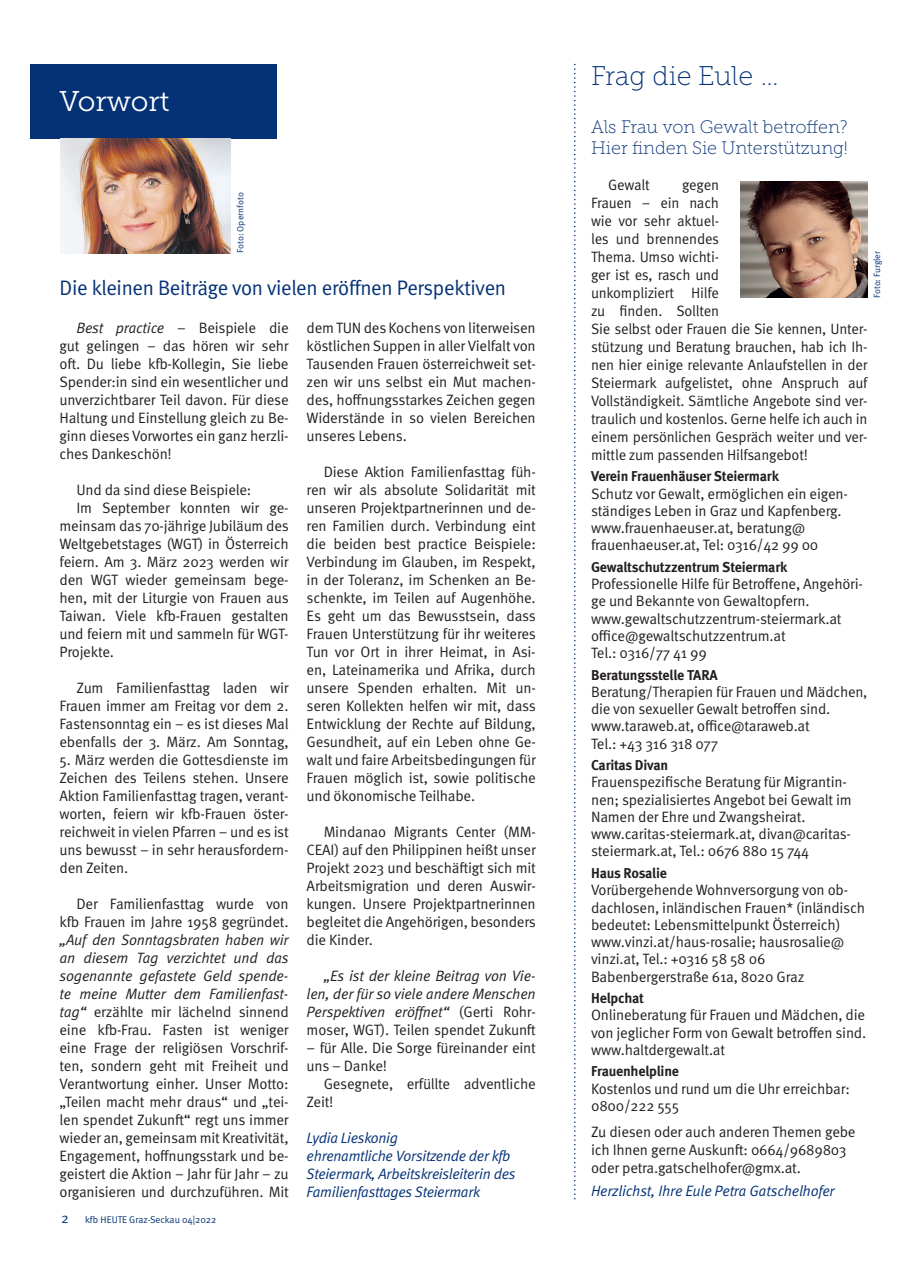
<style>
.page{position:relative;width:910px;height:1276px;background:#fff}
.page>*{position:absolute;margin:0;border:0;box-sizing:border-box;transform-origin:0 0}
.t1{font:28.5px "Museo Slab 300";letter-spacing:-.005em;color:#fff}
.t2{font:27px "Museo Slab 100";color:#053276}
.t3{font:21px "Meta Normal";letter-spacing:-.015em;color:#053276}
.t4{font:18px/21px "Museo Slab 100";color:#053276}
.t5{font:15px/18px "Meta OT Norm";letter-spacing:-.015em;color:#231f20}
.t6{font:15px/18px "Meta OT Norm";letter-spacing:-.015em;color:#231f20;scale:.96 1}
.t7{font:15px/18px "Meta OT Norm Ita";letter-spacing:-.015em;color:#231f20;text-align:justify}
.t8{font:italic 15px/18px "Meta Normal";letter-spacing:-.015em;color:#053276}
.t9{font:15px "Meta OT Norm Ita";letter-spacing:-.015em;color:#053276}
.t10{font:700 14.25px "Meta OT";letter-spacing:-.015em;color:#231f20}
.t11{font:9.75px "Meta Normal";color:#053276}
.t12{font:9px "Meta OT Norm";color:#053276}
.t13{font:9px "Meta Normal";color:#053276}
.s1{font-family:"Meta OT Norm Ita"}
.s2{font-size:14.25px}
.s3{font-family:"Meta OT Norm"}
</style>
<div class="page">
<div style="left:30px;top:64px;width:246px;height:74px;background:#053276"></div>
<svg style="left:574px;top:64px;width:2px;height:1135px"></svg>
<img style="left:61px;top:138px;width:170px;height:115px">
<img style="left:740px;top:182px;width:127px;height:116px">
<h1 class="t1" style="left:60px;top:86px;width:111px">Vorwort</h1>
<p class="t12" style="left:235px;top:253px;width:62px;rotate:-90deg">Foto: Opernfoto</p>
<h3 class="t3" style="left:60px;top:276px;width:448px">Die kleinen Beiträge von vielen eröffnen Perspektiven</h3>
<p class="t5" style="left:60px;top:318px;width:231px;text-align:justify;text-indent:17px"><span class="s1">Best practice</span> – Beispiele die gut gelingen – das hören wir sehr oft. Du liebe kfb-Kollegin, Sie liebe Spender:in sind ein wesentlicher und unverzichtbarer Teil davon. Für diese Haltung und Einstellung gleich zu Be&shy;ginn dieses Vorwortes ein ganz herzli&shy;ches Dankeschön!</p>
<p class="t5" style="left:77px;top:480px;width:176px">Und da sind diese Beispiele:</p>
<p class="t5" style="left:77px;top:498px;width:214px">Im September konnten wir ge-</p>
<p class="t5" style="left:60px;top:516px;width:231px">meinsam das 70-jährige Jubiläum des</p>
<p class="t5" style="left:60px;top:534px;width:231px">Weltgebetstages (WGT) in Österreich</p>
<p class="t5" style="left:60px;top:552px;width:231px">feiern. Am 3. März 2023 werden wir</p>
<p class="t5" style="left:60px;top:570px;width:231px">den WGT wieder gemeinsam bege-</p>
<p class="t5" style="left:60px;top:588px;width:231px">hen, mit der Liturgie von Frauen aus</p>
<p class="t5" style="left:60px;top:606px;width:231px">Taiwan. Viele kfb-Frauen gestalten</p>
<p class="t5" style="left:60px;top:624px;width:231px">und feiern mit und sammeln für WGT-</p>
<p class="t5" style="left:60px;top:642px;width:56px">Projekte.</p>
<p class="t5" style="left:60px;top:678px;width:231px;text-align:justify;text-indent:17px">Zum Familienfasttag laden wir Frauen immer am Freitag vor dem 2.<br>Fastensonntag ein – es ist dieses Mal ebenfalls der 3. März. Am Sonntag,</p>
<p class="t5" style="left:60px;top:750px;width:231px;text-align:justify">5. März werden die Gottesdienste im Zeichen des Teilens stehen. Unsere Aktion Familienfasttag tragen, verant&shy;worten, feiern wir kfb-Frauen öster&shy;reichweit in vielen Pfarren – und es ist uns bewusst – in sehr herausfordern&shy;den Zeiten.</p>
<p class="t5" style="left:60px;top:894px;width:231px;text-align:right">Der Familienfasttag wurde von kfb Frauen im Jahre 1958 gegründet.</p>
<p class="t7" style="left:60px;top:930px;width:231px">„Auf den Sonntagsbraten haben wir an diesem Tag verzichtet und das sogenannte gefastete Geld spende&shy;te meine Mutter dem Familienfast-</p>
<p class="t5" style="left:60px;top:1002px;width:231px;text-align:justify"><span class="s1">tag“</span> erzählte mir lächelnd sinnend eine kfb-Frau. Fasten ist weniger eine Frage der religiösen Vorschrif&shy;ten, sondern geht mit Freiheit und Verantwortung einher. Unser Motto: „Teilen macht mehr draus“ und „tei&shy;len spendet Zukunft“ regt uns immer wieder an, gemeinsam mit Kreativität, Engagement, hoffnungsstark und be&shy;geistert die Aktion – Jahr für Jahr – zu organisieren und durchzuführen. Mit</p>
<p class="t11" style="left:61px;top:1213px;width:157px"><span class="s2">2</span> kfb HEUTE Graz-Seckau 04|2022</p>
<p class="t5" style="left:307px;top:318px;width:231px;text-align:justify">dem TUN des Kochens von literweisen köstlichen Suppen in aller Vielfalt von Tausenden Frauen österreichweit set&shy;zen wir uns selbst ein Mut machen&shy;des, hoffnungsstarkes Zeichen gegen Widerstände in so vielen Bereichen unseres Lebens.</p>
<p class="t5" style="left:307px;top:462px;width:231px;text-align:justify;text-indent:17px">Diese Aktion Familienfasttag füh&shy;ren wir als absolute Solidarität mit unseren Projektpartnerinnen und de&shy;ren Familien durch. Verbindung eint die beiden best practice Beispiele:<br>Verbindung im Glauben, im Respekt, in der Toleranz, im Schenken an Be&shy;schenkte, im Teilen auf Augenhöhe.<br>Es geht um das Bewusstsein, dass Frauen Unterstützung für ihr weiteres Tun vor Ort in ihrer Heimat, in Asi&shy;en, Lateinamerika und Afrika, durch unsere Spenden erhalten. Mit un&shy;seren Kollekten helfen wir mit, dass Entwicklung der Rechte auf Bildung, Gesundheit, auf ein Leben ohne Ge&shy;walt und faire Arbeitsbedingungen für Frauen möglich ist, sowie politische und ökonomische Teilhabe.</p>
<p class="t5" style="left:307px;top:822px;width:231px;text-align:justify;text-indent:17px">Mindanao Migrants Center (MM-CEAI) auf den Philippinen heißt unser Projekt 2023 und beschäftigt sich mit Arbeitsmigration und deren Auswir&shy;kungen. Unsere Projektpartnerinnen begleitet die Angehörigen, besonders die Kinder.</p>
<p class="t7" style="left:307px;top:966px;width:231px;text-indent:17px">„Es ist der kleine Beitrag von Vie&shy;len, der für so viele andere Menschen Perspektiven eröffnet“ <span class="s3">(Gerti Rohr-</span></p>
<p class="t5" style="left:307px;top:1020px;width:231px">moser, WGT). Teilen spendet Zukunft</p>
<p class="t5" style="left:307px;top:1038px;width:231px">– für Alle. Die Sorge füreinander eint uns – Danke!</p>
<p class="t5" style="left:307px;top:1074px;width:231px;text-indent:17px">Gesegnete, erfüllte adventliche<br>Zeit!</p>
<p class="t8" style="left:307px;top:1128px;width:210px">Lydia Lieskonig<br>ehrenamtliche Vorsitzende der kfb<br>Steiermark, Arbeitskreisleiterin des<br>Familienfasttages Steiermark</p>
<h2 class="t2" style="left:591px;top:61px;width:189px">Frag die Eule …</h2>
<p class="t4" style="left:591px;top:116px;width:258px">Als Frau von Gewalt betroffen?<br>Hier finden Sie Unterstützung!</p>
<p class="t6" style="left:608px;top:176px;width:45px">Gewalt</p>
<p class="t6" style="left:591px;top:176px;width:290px;text-indent:91px">gegen<br>Frauen – ein nach<br>wie vor sehr aktuel-<br>les und brennendes<br>Thema. Umso wichti-<br>ger ist es, rasch und<br>unkompliziert Hilfe<br>zu finden. Sollten<br>Sie selbst oder Frauen die Sie kennen, Unter&shy;stützung und Beratung brauchen, hab ich Ih&shy;nen hier einige relevante Anlaufstellen in der<br>Steiermark aufgelistet, ohne Anspruch auf<br>Vollständigkeit. Sämtliche Angebote sind ver&shy;traulich und kostenlos. Gerne helfe ich auch in einem persönlichen Gespräch weiter und ver&shy;mittle zum passenden Hilfsangebot!</p>
<p class="t10" style="left:591px;top:467px;width:189px">Verein Frauenhäuser Steiermark</p>
<p class="t5" style="left:591px;top:485px;width:258px;line-height:17.2px">Schutz vor Gewalt, ermöglichen ein eigen&shy;ständiges Leben in Graz und Kapfenberg. www.frauenhaeuser.at, beratung@ frauenhaeuser.at, Tel: 0316/42 99 00</p>
<p class="t10" style="left:591px;top:558px;width:198px">Gewaltschutzzentrum Steiermark</p>
<p class="t5" style="left:591px;top:575px;width:273px;line-height:17.2px">Professionelle Hilfe für Betroffene, Angehöri&shy;ge und Bekannte von Gewaltopfern. www.gewaltschutzzentrum-steiermark.at office@gewaltschutzzentrum.at<br>Tel.: 0316/77 41 99</p>
<p class="t10" style="left:591px;top:665px;width:128px">Beratungsstelle TARA</p>
<p class="t5" style="left:591px;top:683px;width:278px;line-height:17.2px">Beratung/Therapien für Frauen und Mädchen, die von sexueller Gewalt betroffen sind. www.taraweb.at, office@taraweb.at<br>Tel.: +43 316 318 077</p>
<p class="t10" style="left:591px;top:756px;width:79px">Caritas Divan</p>
<p class="t5" style="left:591px;top:774px;width:262px;line-height:17.2px">Frauenspezifische Beratung für Migrantin&shy;nen; spezialisiertes Angebot bei Gewalt im Namen der Ehre und Zwangsheirat. www.caritas-steiermark.at, divan@caritas&shy;steiermark.at, Tel.: 0676 880 15 744</p>
<p class="t10" style="left:591px;top:864px;width:77px">Haus Rosalie</p>
<p class="t5" style="left:591px;top:881px;width:275px;line-height:17.2px">Vorübergehende Wohnversorgung von ob&shy;dachlosen, inländischen Frauen* (inländisch bedeutet: Lebensmittelpunkt Österreich) www.vinzi.at/haus-rosalie; hausrosalie@ vinzi.at, Tel.: +0316 58 58 06<br>Babenbergerstraße 61a, 8020 Graz</p>
<p class="t10" style="left:591px;top:989px;width:54px">Helpchat</p>
<p class="t5" style="left:591px;top:1006px;width:277px;line-height:17.2px;text-align:justify">Onlineberatung für Frauen und Mädchen, die von jeglicher Form von Gewalt betroffen sind. www.haltdergewalt.at</p>
<p class="t10" style="left:591px;top:1062px;width:90px">Frauenhelpline</p>
<p class="t5" style="left:591px;top:1080px;width:260px;line-height:17.2px">Kostenlos und rund um die Uhr erreichbar:<br>0800/222 555</p>
<p class="t5" style="left:591px;top:1123px;width:266px">Zu diesen oder auch anderen Themen gebe ich Ihnen gerne Auskunft: 0664/9689803 oder petra.gatschelhofer@gmx.at.</p>
<p class="t9" style="left:591px;top:1181px;width:245px">Herzlichst, Ihre Eule Petra Gatschelhofer</p>
<p class="t13" style="left:872px;top:298px;width:48px;rotate:-90deg">Foto: Furgler</p>
</div>
